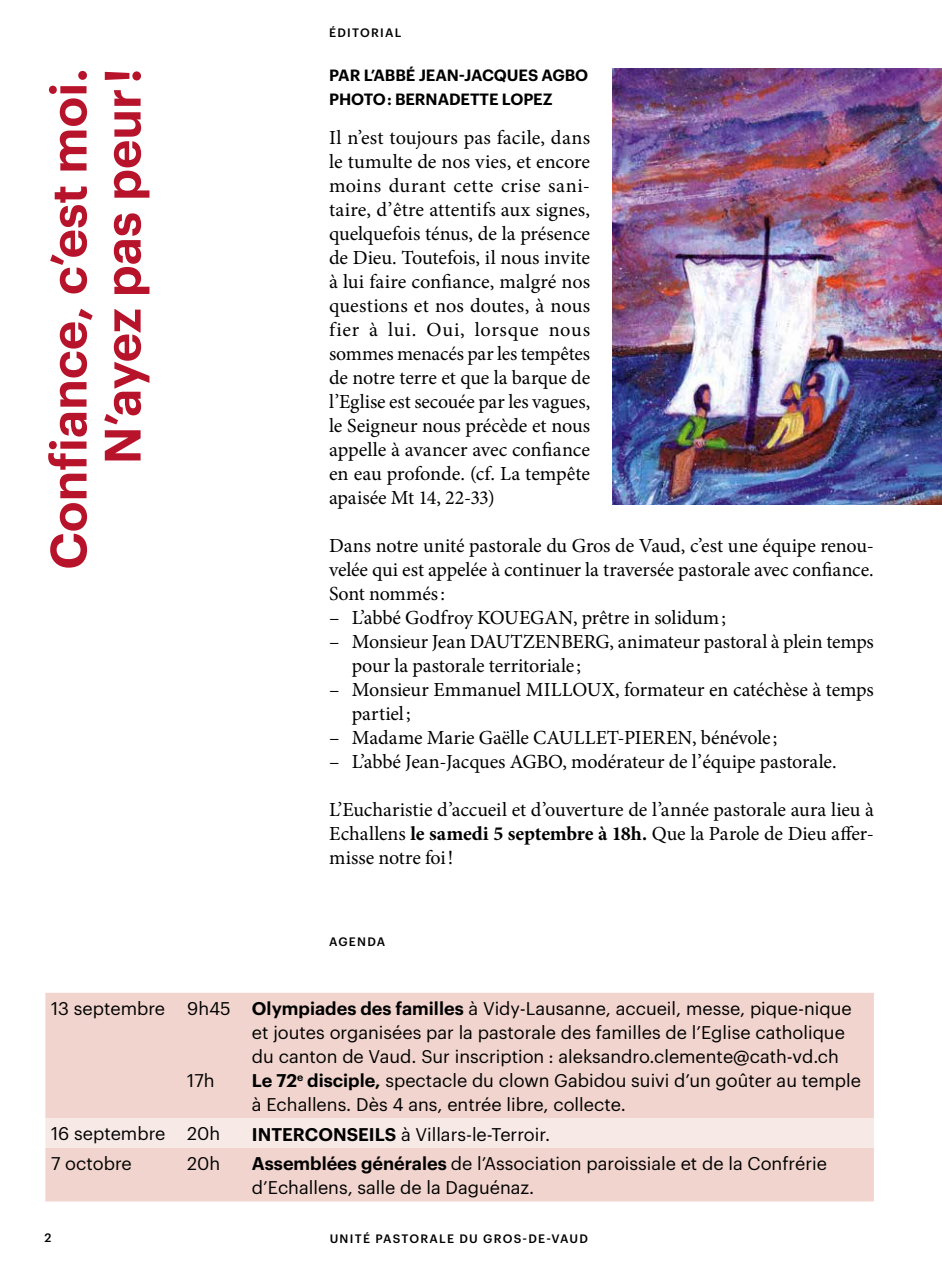
<style>
.page{position:relative;width:942px;height:1276px;background:#fff}
.page>*{position:absolute;margin:0;border:0;box-sizing:border-box;transform-origin:0 0}
.t1{font:600 50px/54px "Graphik";color:#b7142c;text-align:right}
.t2{font:20px/24px "Minion Pro";letter-spacing:-.005em;color:#000;text-align:justify}
.t3{font:18px/24px "Graphik";color:#000}
.t4{font:600 16px/24px "Graphik";letter-spacing:-.005em;color:#000}
.t5{font:500 12px "Graphik";letter-spacing:.105em;color:#000}
.s1{font-weight:700}
.s2{font-weight:600}
</style>
<div class="page">
<div style="left:45px;top:993px;width:828px;height:208px;background:#f0d4cd"></div>
<div style="left:45px;top:1118px;width:828px;height:30px;background:#f7e9e6"></div>
<img style="left:612px;top:68px;width:329px;height:436px">
<h1 class="t1" style="left:37px;top:569px;width:503px;rotate:-90deg">Confiance, c’est moi.<br>N’ayez pas peur !</h1>
<p class="t5" style="left:329px;top:23px;width:74px">ÉDITORIAL</p>
<p class="t4" style="left:329px;top:62px;width:260px">PAR L’ABBÉ JEAN-JACQUES AGBO<br>PHOTO : BERNADETTE LOPEZ</p>
<p class="t2" style="left:329px;top:126px;width:262px">Il n’est toujours pas facile, dans le tumulte de nos vies, et encore moins durant cette crise sani&shy;taire, d’être attentifs aux signes, quelquefois ténus, de la présence de Dieu. Toutefois, il nous invite à lui faire confiance, malgré nos questions et nos doutes, à nous fier à lui. Oui, lorsque nous sommes menacés par les tempêtes de notre terre et que la barque de l’Eglise est secouée par les vagues, le Seigneur nous précède et nous appelle à avancer avec confiance en eau profonde. (cf. La tempête apaisée Mt 14, 22-33)</p>
<p class="t2" style="left:329px;top:534px;width:546px">Dans notre unité pastorale du Gros de Vaud, c’est une équipe renou&shy;velée qui est appelée à continuer la traversée pastorale avec confiance.<br>Sont nommés:</p>
<p class="t2" style="left:329px;top:606px;width:398px">– L’abbé Godfroy KOUEGAN, prêtre in solidum;</p>
<p class="t2" style="left:351px;top:630px;width:523px;text-indent:-23px">– Monsieur Jean DAUTZENBERG, animateur pastoral à plein temps pour la pastorale territoriale;</p>
<p class="t2" style="left:351px;top:678px;width:523px;text-indent:-23px">– Monsieur Emmanuel MILLOUX, formateur en catéchèse à temps partiel;</p>
<p class="t2" style="left:329px;top:726px;width:449px">– Madame Marie Gaëlle CAULLET-PIEREN, bénévole;</p>
<p class="t2" style="left:329px;top:750px;width:508px">– L’abbé Jean-Jacques AGBO, modérateur de l’équipe pastorale.</p>
<p class="t2" style="left:329px;top:798px;width:546px">L’Eucharistie d’accueil et d’ouverture de l’année pastorale aura lieu à Echallens <span class="s1">le samedi 5 septembre à 18h.</span> Que la Parole de Dieu affer&shy;misse notre foi!</p>
<p class="t3" style="left:51px;top:995px;width:181px">13 septembre 9h45</p>
<p class="t3" style="left:187px;top:1067px;width:29px">17h</p>
<p class="t5" style="left:329px;top:932px;width:57px">AGENDA</p>
<p class="t3" style="left:252px;top:995px;width:610px"><span class="s2">Olympiades des familles</span> à Vidy-Lausanne, accueil, messe, pique-nique et joutes organisées par la pastorale des familles de l’Eglise catholique du canton de Vaud. Sur inscription : aleksandro.clemente@cath-vd.ch <span class="s2">Le 72</span><sup>e</sup> <span class="s2">disciple,</span> spectacle du clown Gabidou suivi d’un goûter au temple à Echallens. Dès 4 ans, entrée libre, collecte.</p>
<p class="t3" style="left:51px;top:1120px;width:170px">16 septembre 20h</p>
<p class="t3" style="left:252px;top:1120px;width:299px"><span class="s2">INTERCONSEILS</span> à Villars-le-Terroir.</p>
<p class="t3" style="left:51px;top:1150px;width:82px">7 octobre</p>
<p class="t3" style="left:187px;top:1150px;width:34px">20h</p>
<p class="t3" style="left:252px;top:1150px;width:576px"><span class="s2">Assemblées générales</span> de l’Association paroissiale et de la Confrérie d’Echallens, salle de la Daguénaz.</p>
<p class="t5" style="left:45px;top:1228px;width:8px">2</p>
<p class="t5" style="left:329px;top:1229px;width:260px">UNITÉ PASTORALE DU GROS-DE-VAUD</p>
</div>
